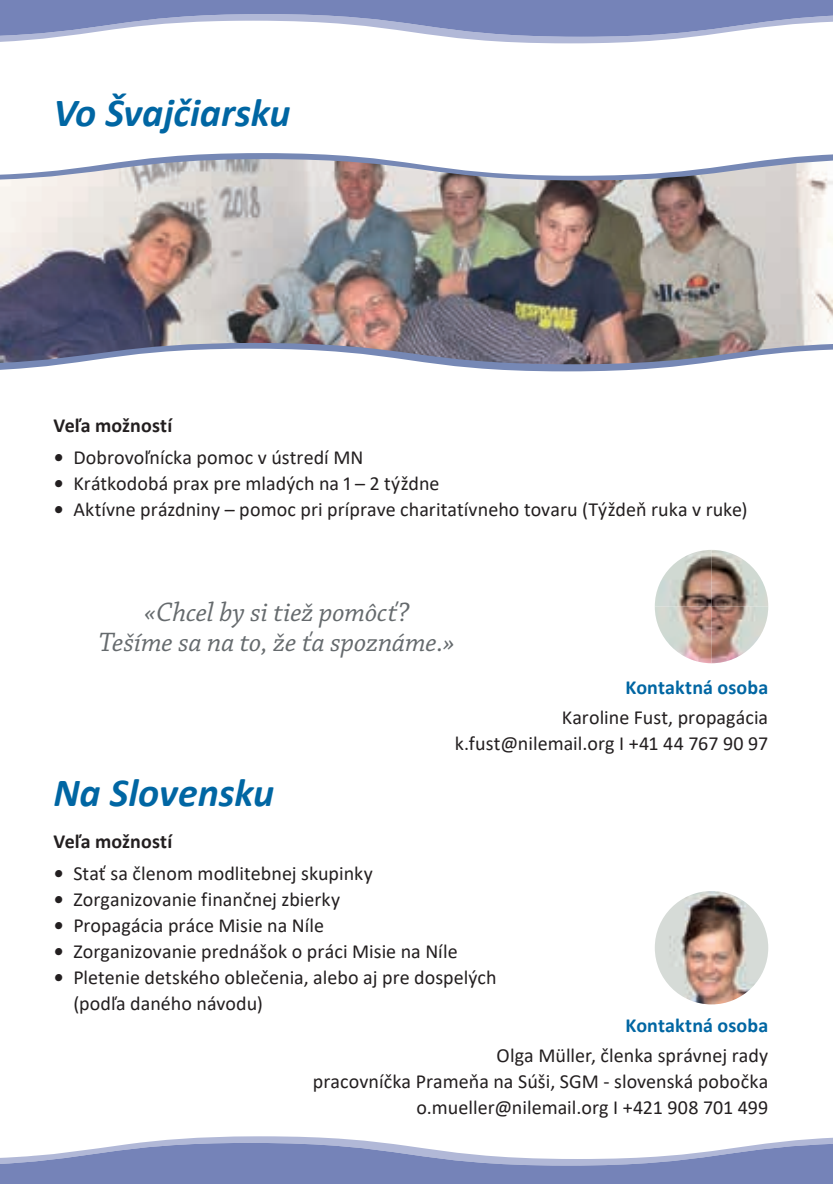
<style>
.page{position:relative;width:833px;height:1184px;background:#fff}
.page>*{position:absolute;margin:0;border:0;box-sizing:border-box;transform-origin:0 0}
.t1{font:italic 700 40px "Calibri";color:#0066a3}
.t2{font:italic 28px/30px "Chaparral Pro";color:#656a6d;text-align:center}
.t3{font:20px/26px "Calibri";letter-spacing:.005em;color:#231f20;text-align:right}
.t4{font:700 20px "Calibri";letter-spacing:.005em;color:#0066a3}
.t5{font:700 20px "Calibri";letter-spacing:.005em;color:#231f20}
.s1{font-weight:700;font-style:italic}
</style>
<div class="page">
<svg style="left:0;top:153px;width:832px;height:218px"></svg>
<img style="left:0;top:159px;width:832px;height:205px">
<img style="left:654px;top:891px;width:114px;height:113px;border-radius:57px">
<img style="left:655px;top:550px;width:113px;height:113px">
<svg style="left:0;top:0;width:833px;height:43px"></svg>
<svg style="left:0;top:1136px;width:833px;height:48px"></svg>
<h1 class="t1" style="left:53px;top:84px;width:239px">Vo Švajčiarsku</h1>
<p class="t5" style="left:53px;top:411px;width:120px">Veľa možností</p>
<p class="t3" style="left:53px;top:443px;width:311px"><span class="s1">•</span> Dobrovoľnícka pomoc v ústredí MN</p>
<p class="t3" style="left:53px;top:469px;width:387px"><span class="s1">•</span> Krátkodobá prax pre mladých na 1 – 2 týždne</p>
<p class="t3" style="left:53px;top:495px;width:695px"><span class="s1">•</span> Aktívne prázdniny – pomoc pri príprave charitatívneho tovaru (Týždeň ruka v ruke)</p>
<h2 class="t2" style="left:99px;top:598px;width:358px">«Chcel by si tiež pomôcť?<br>Tešíme sa na to, že ťa spoznáme.»</h2>
<h1 class="t1" style="left:53px;top:764px;width:222px">Na Slovensku</h1>
<p class="t4" style="left:625px;top:673px;width:144px">Kontaktná osoba</p>
<p class="t3" style="left:454px;top:703px;width:315px">Karoline Fust, propagácia k.fust@nilemail.org I +41 44 767 90 97</p>
<p class="t5" style="left:53px;top:827px;width:120px">Veľa možností</p>
<p class="t3" style="left:53px;top:859px;width:321px"><span class="s1">•</span> Stať sa členom modlitebnej skupinky</p>
<p class="t3" style="left:53px;top:885px;width:288px"><span class="s1">•</span> Zorganizovanie finančnej zbierky</p>
<p class="t3" style="left:53px;top:911px;width:272px"><span class="s1">•</span> Propagácia práce Misie na Níle</p>
<p class="t3" style="left:53px;top:937px;width:406px"><span class="s1">•</span> Zorganizovanie prednášok o práci Misie na Níle</p>
<p class="t3" style="left:53px;top:963px;width:445px"><span class="s1">•</span> Pletenie detského oblečenia, alebo aj pre dospelých</p>
<p class="t3" style="left:53px;top:989px;width:211px"><span class="s1">•</span> (podľa daného návodu)</p>
<p class="t4" style="left:625px;top:1011px;width:144px">Kontaktná osoba</p>
<p class="t3" style="left:313px;top:1041px;width:457px">Olga Müller, členka správnej rady<br>pracovníčka Prameňa na Súši, SGM - slovenská pobočka o.mueller@nilemail.org I +421 908 701 499</p>
</div>
